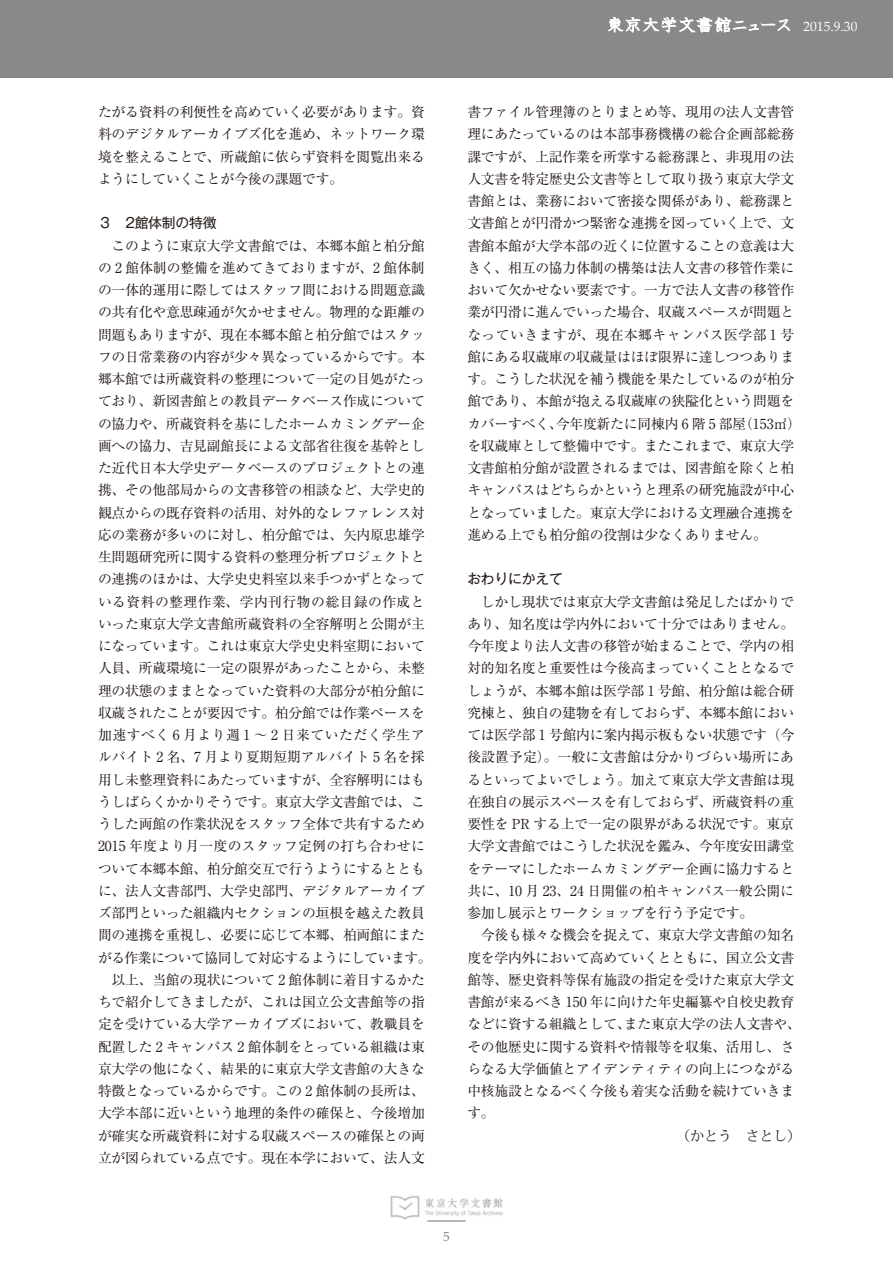
<style>
.page{position:relative;width:893px;height:1263px;background:#fff}
.page>*{position:absolute;margin:0;border:0;box-sizing:border-box;transform-origin:0 0}
.t1{font:18px "HGP Kyokashotai";color:#fff}
.t2{font:13.8px/22.2px "Ryumin Pro";letter-spacing:-.015em;color:#231916;text-align:justify}
.t3{font:13.8px "Gothic MB101 Pro";letter-spacing:-.015em;color:#231916}
.t4{font:13.8px "Koz Min Pro";color:#231916}
.t5{font:13.35px "Palatino Linotype";color:#898989}
.s1{font-family:"Palatino Linotype";font-size:13.5px}
</style>
<div class="page">
<img style="left:390px;top:1195px;width:113px;height:25px">
<hr style="left:427px;top:1220px;width:39px;height:2px;background:#a0a0a1">
<div style="left:0;top:0;width:893px;height:78px;background:#898989"></div>
<svg style="left:608px;top:17px;width:182px;height:15px"></svg>
<h1 class="t1" style="left:606px;top:16px;width:253px">東京大学文書館ニュース <span class="s1">2015.9.30</span></h1>
<p class="t2" style="left:98px;top:100px;width:328px">たがる資料の利便性を高めていく必要があります。資料のデジタルアーカイブズ化を進め、ネットワーク環境を整えることで、所蔵館に依らず資料を閲覧出来るようにしていくことが今後の課題です。</p>
<p class="t3" style="left:98px;top:212px;width:120px">３　2館体制の特徴</p>
<p class="t2" style="left:98px;top:233px;width:335px;text-align:center">このように東京大学文書館では、本郷本館と柏分館<br>の 2 館体制の整備を進めてきておりますが、2 館体制の一体的運用に際してはスタッフ間における問題意識の共有化や意思疎通が欠かせません。物理的な距離の問題もありますが、現在本郷本館と柏分館ではスタッフの日常業務の内容が少々異なっているからです。本郷本館では所蔵資料の整理について一定の目処がたっており、新図書館との教員データベース作成についての協力や、所蔵資料を基にしたホームカミングデー企画への協力、吉見副館長による文部省往復を基幹とした近代日本大学史データベースのプロジェクトとの連携、その他部局からの文書移管の相談など、大学史的観点からの既存資料の活用、対外的なレファレンス対応の業務が多いのに対し、柏分館では、矢内原忠雄学生問題研究所に関する資料の整理分析プロジェクトとの連携のほかは、大学史史料室以来手つかずとなっている資料の整理作業、学内刊行物の総目録の作成といった東京大学文書館所蔵資料の全容解明と公開が主になっています。これは東京大学史史料室期において人員、所蔵環境に一定の限界があったことから、未整理の状態のままとなっていた資料の大部分が柏分館に収蔵されたことが要因です。柏分館では作業ペースを加速すべく 6 月より週 1 ～ 2 日来ていただく学生アルバイト 2 名、7 月より夏期短期アルバイト 5 名を採用し未整理資料にあたっていますが、全容解明にはもうしばらくかかりそうです。東京大学文書館では、こうした両館の作業状況をスタッフ全体で共有するため<br>2015 年度より月一度のスタッフ定例の打ち合わせについて本郷本館、柏分館交互で行うようにするとともに、法人文書部門、大学史部門、デジタルアーカイブズ部門といった組織内セクションの垣根を越えた教員間の連携を重視し、必要に応じて本郷、柏両館にまたがる作業について協同して対応するようにしています。以上、当館の現状について 2 館体制に着目するかた<br>ちで紹介してきましたが、これは国立公文書館等の指定を受けている大学アーカイブズにおいて、教職員を配置した 2 キャンパス 2 館体制をとっている組織は東京大学の他になく、結果的に東京大学文書館の大きな特徴となっているからです。この 2 館体制の長所は、大学本部に近いという地理的条件の確保と、今後増加が確実な所蔵資料に対する収蔵スペースの確保との両立が図られている点です。現在本学において、法人文</p>
<p class="t2" style="left:467px;top:100px;width:335px;text-align:left">書ファイル管理簿のとりまとめ等、現用の法人文書管理にあたっているのは本部事務機構の総合企画部総務課ですが、上記作業を所掌する総務課と、非現用の法人文書を特定歴史公文書等として取り扱う東京大学文書館とは、業務において密接な関係があり、総務課と文書館とが円滑かつ緊密な連携を図っていく上で、文書館本館が大学本部の近くに位置することの意義は大きく、相互の協力体制の構築は法人文書の移管作業において欠かせない要素です。一方で法人文書の移管作業が円滑に進んでいった場合、収蔵スペースが問題となっていきますが、現在本郷キャンパス医学部 1 号館にある収蔵庫の収蔵量はほぼ限界に達しつつあります。こうした状況を補う機能を果たしているのが柏分館であり、本館が抱える収蔵庫の狭隘化という問題をカバーすべく、今年度新たに同棟内 6 階 5 部屋（153㎡）を収蔵庫として整備中です。またこれまで、東京大学文書館柏分館が設置されるまでは、図書館を除くと柏キャンパスはどちらかというと理系の研究施設が中心となっていました。東京大学における文理融合連携を進める上でも柏分館の役割は少なくありません。</p>
<p class="t3" style="left:467px;top:568px;width:97px">おわりにかえて</p>
<p class="t2" style="left:467px;top:589px;width:328px;text-indent:14px">しかし現状では東京大学文書館は発足したばかりであり、知名度は学内外において十分ではありません。今年度より法人文書の移管が始まることで、学内の相対的知名度と重要性は今後高まっていくこととなるでしょうが、本郷本館は医学部 1 号館、柏分館は総合研究棟と、独自の建物を有しておらず、本郷本館においては医学部 1 号館内に案内掲示板もない状態です（今後設置予定）。一般に文書館は分かりづらい場所にあるといってよいでしょう。加えて東京大学文書館は現在独自の展示スペースを有しておらず、所蔵資料の重要性を PR する上で一定の限界がある状況です。東京大学文書館ではこうした状況を鑑み、今年度安田講堂をテーマにしたホームカミングデー企画に協力すると共に、10 月 23、24 日開催の柏キャンパス一般公開に参加し展示とワークショップを行う予定です。</p>
<p class="t2" style="left:467px;top:923px;width:335px;text-align:left;text-indent:14px">今後も様々な機会を捉えて、東京大学文書館の知名度を学内外において高めていくとともに、国立公文書館等、歴史資料等保有施設の指定を受けた東京大学文書館が来るべき 150 年に向けた年史編纂や自校史教育などに資する組織として、また東京大学の法人文書や、その他歴史に関する資料や情報等を収集、活用し、さらなる大学価値とアイデンティティの向上につながる中核施設となるべく今後も着実な活動を続けていきます。</p>
<p class="t4" style="left:677px;top:1126px;width:126px">（かとう　さとし）</p>
<p class="t5" style="left:443px;top:1227px;width:8px">5</p>
</div>
